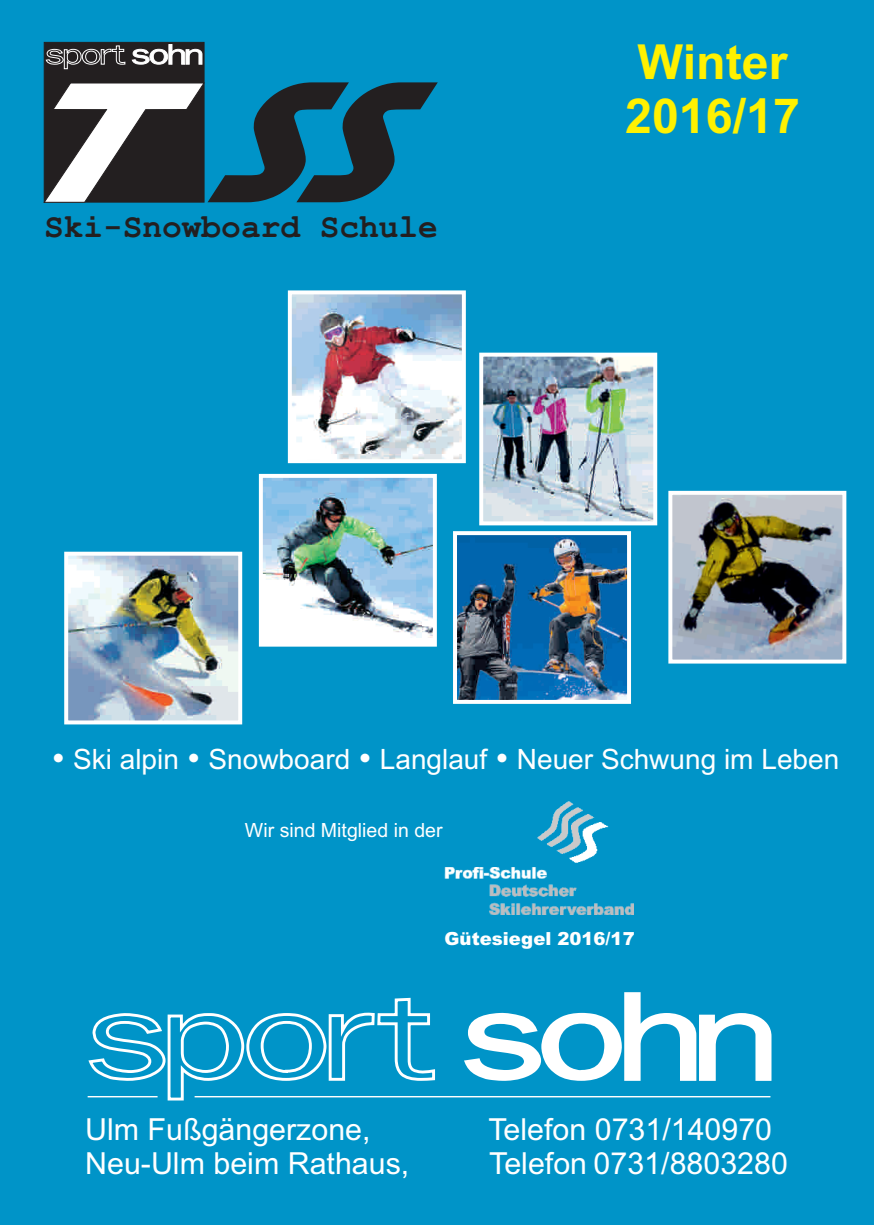
<style>
.page{position:relative;width:874px;height:1225px;background:#fff}
.page>*{position:absolute;margin:0;border:0;box-sizing:border-box;transform-origin:0 0}
.t1{font:700 48.4px/54px "Arial";color:#fff101}
.t2{font:700 32.8px "Courier New";color:#231f20}
.t3{font:30.4px "Arial";color:#fff}
.t4{font:28px "Arial";color:#fff}
.t5{font:19.6px "Arial";color:#fff}
.t6{font:900 18px "Arial";color:#fff}
</style>
<div class="page">
<div style="left:0;top:0;width:873px;height:1225px;background:#0094c8"></div>
<svg style="left:43px;top:42px;width:394px;height:161px"></svg>
<hr style="left:194px;top:1096px;width:576px;height:1px;background:#fff">
<svg style="left:87px;top:997px;width:349px;height:104px"></svg>
<svg style="left:464px;top:992px;width:308px;height:89px"></svg>
<img style="left:537px;top:801px;width:72px;height:62px">
<img style="left:444px;top:867px;width:189px;height:48px">
<img style="left:673px;top:496px;width:167px;height:162px">
<div style="left:668px;top:491px;width:177px;height:172px;border:4px solid #fff"></div>
<img style="left:69px;top:557px;width:168px;height:162px">
<div style="left:64px;top:552px;width:178px;height:172px;border:4px solid #fff"></div>
<img style="left:484px;top:358px;width:168px;height:162px">
<div style="left:479px;top:353px;width:178px;height:172px;border:4px solid #fff"></div>
<img style="left:264px;top:479px;width:167px;height:162px">
<div style="left:259px;top:474px;width:177px;height:172px;border:4px solid #fff"></div>
<img style="left:458px;top:536px;width:167px;height:163px">
<div style="left:453px;top:531px;width:177px;height:173px;border:4px solid #fff"></div>
<img style="left:293px;top:295px;width:167px;height:163px">
<div style="left:288px;top:290px;width:177px;height:173px;border:4px solid #fff"></div>
<p class="t2" style="left:44px;top:216px;width:395px">Ski-Snowboard Schule</p>
<h1 class="t1" style="left:625px;top:40px;width:176px">Winter<br>2016/17</h1>
<p class="t4" style="left:73px;top:748px;width:767px">Ski alpin Snowboard Langlauf Neuer Schwung im Leben</p>
<p class="t5" style="left:245px;top:822px;width:199px">Wir sind Mitglied in der</p>
<p class="t6" style="left:444px;top:932px;width:191px">Gütesiegel 2016/17</p>
<p class="t3" style="left:85px;top:1117px;width:287px">Ulm Fußgängerzone,</p>
<p class="t3" style="left:488px;top:1117px;width:285px">Telefon 0731/140970</p>
<p class="t3" style="left:85px;top:1151px;width:325px">Neu-Ulm beim Rathaus,</p>
<p class="t3" style="left:489px;top:1151px;width:300px">Telefon 0731/8803280</p>
</div>
